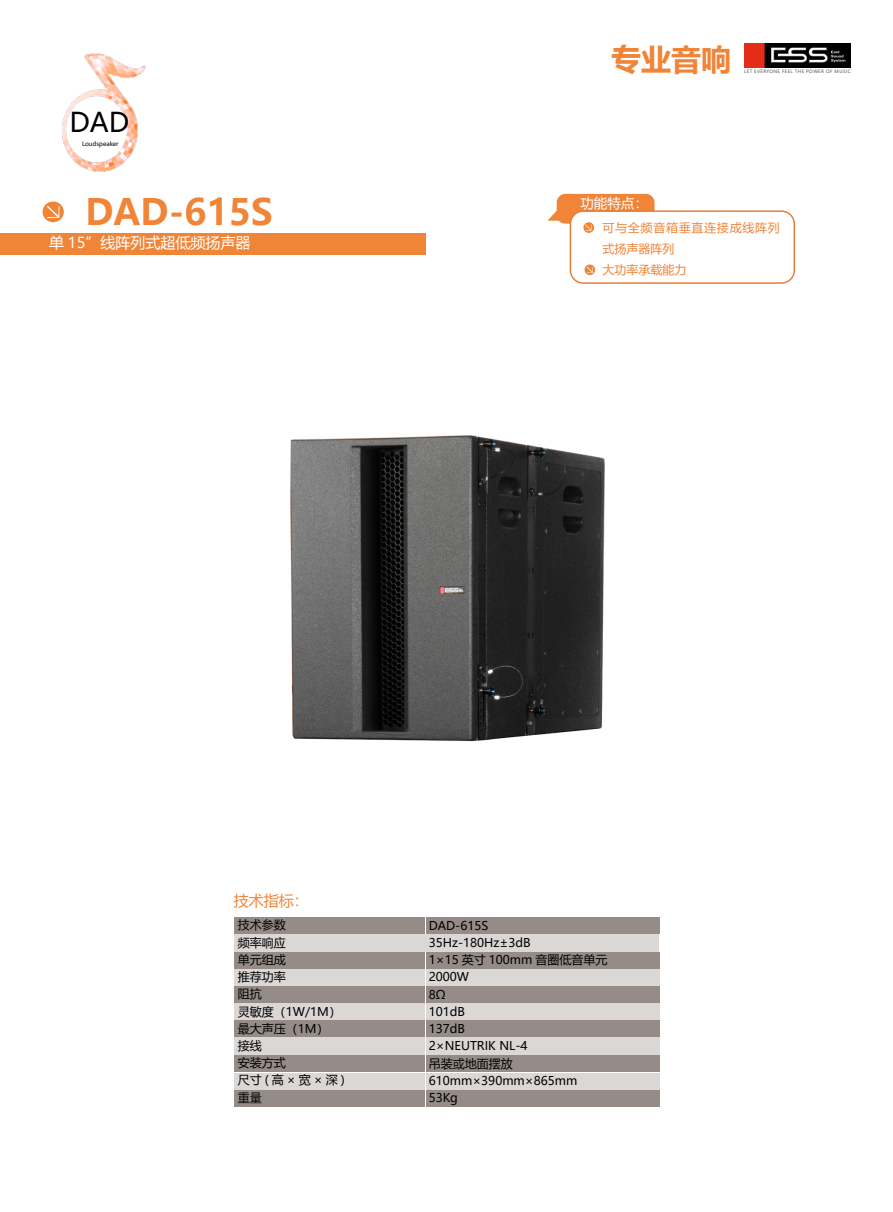
<style>
.page{position:relative;width:893px;height:1212px;background:#fff}
.page>*{position:absolute;margin:0;border:0;box-sizing:border-box;transform-origin:0 0}
.t1{font:700 36px "Microsoft Ya Hei";color:#f08437}
.t2{font:700 30px "Microsoft Ya Hei";color:#f08437}
.t3{font:27px "Microsoft Ya Hei";color:#000}
.t4{font:15px "Microsoft Ya Hei";color:#fff}
.t5{font:15px "Microsoft Ya Hei";color:#f08437}
.t6{font:13.5px "Microsoft Ya Hei";color:#fff}
.t7{font:12px/17.2px "Microsoft Ya Hei";color:#000}
.t8{font:12px/21px "Microsoft Ya Hei";letter-spacing:.06em;color:#f08437}
.t9{font:6px "Microsoft Ya Hei";color:#000}
.t10{font:4.5px "Microsoft Ya Hei";letter-spacing:.08em;color:#595757}
</style>
<div class="page">
<img style="left:61px;top:53px;width:85px;height:119px">
<img style="left:744px;top:43px;width:106px;height:24px">
<div style="left:0;top:233px;width:425px;height:21px;background:#f08437"></div>
<div style="left:43px;top:202px;width:21px;height:20px;background:#f08437;border-radius:50%"></div>
<svg style="left:47px;top:206px;width:12px;height:12px"></svg>
<img style="left:290px;top:435px;width:315px;height:307px">
<div style="left:234px;top:1090px;width:191px;height:17px;background:#958c87"></div>
<div style="left:426px;top:1090px;width:233px;height:17px;background:#958c87"></div>
<div style="left:234px;top:952px;width:191px;height:17px;background:#958c87"></div>
<div style="left:426px;top:952px;width:233px;height:17px;background:#958c87"></div>
<div style="left:234px;top:917px;width:191px;height:16px;background:#958c87"></div>
<div style="left:426px;top:917px;width:233px;height:16px;background:#958c87"></div>
<div style="left:234px;top:986px;width:191px;height:17px;background:#958c87"></div>
<div style="left:426px;top:986px;width:233px;height:17px;background:#958c87"></div>
<div style="left:234px;top:1020px;width:191px;height:17px;background:#958c87"></div>
<div style="left:234px;top:1056px;width:191px;height:16px;background:#958c87"></div>
<div style="left:426px;top:1020px;width:233px;height:17px;background:#958c87"></div>
<div style="left:426px;top:1056px;width:233px;height:16px;background:#958c87"></div>
<div style="left:234px;top:934px;width:191px;height:17px;background:#dbd7d5"></div>
<div style="left:426px;top:934px;width:233px;height:17px;background:#dbd7d5"></div>
<div style="left:234px;top:969px;width:191px;height:17px;background:#dbd7d5"></div>
<div style="left:426px;top:969px;width:233px;height:17px;background:#dbd7d5"></div>
<div style="left:234px;top:1003px;width:191px;height:17px;background:#dbd7d5"></div>
<div style="left:426px;top:1003px;width:233px;height:17px;background:#dbd7d5"></div>
<div style="left:234px;top:1038px;width:191px;height:17px;background:#dbd7d5"></div>
<div style="left:426px;top:1038px;width:233px;height:17px;background:#dbd7d5"></div>
<div style="left:234px;top:1073px;width:191px;height:17px;background:#dbd7d5"></div>
<div style="left:426px;top:1073px;width:233px;height:17px;background:#dbd7d5"></div>
<div style="left:557px;top:194px;width:97px;height:30px;background:#f08437;border-radius:9px"></div>
<svg style="left:547px;top:209px;width:12px;height:12px"></svg>
<div style="left:570px;top:211px;width:224px;height:72px;background:#fff;border-radius:13px"></div>
<div style="left:570px;top:210px;width:225px;height:74px;border:2px solid #e67f39;border-radius:13px"></div>
<svg style="left:583px;top:222px;width:11px;height:11px"></svg>
<svg style="left:585px;top:224px;width:6px;height:7px"></svg>
<svg style="left:584px;top:264px;width:11px;height:11px"></svg>
<svg style="left:587px;top:267px;width:6px;height:6px"></svg>
<h3 class="t3" style="left:70px;top:104px;width:61px">DAD</h3>
<p class="t9" style="left:82px;top:140px;width:38px">Loudspeaker</p>
<h1 class="t1" style="left:85px;top:187px;width:189px">DAD-615S</h1>
<p class="t4" style="left:49px;top:233px;width:203px">单 15”线阵列式超低频扬声器</p>
<p class="t5" style="left:234px;top:890px;width:76px">技术指标：</p>
<h2 class="t2" style="left:611px;top:38px;width:121px">专业音响</h2>
<p class="t10" style="left:744px;top:69px;width:108px">LET EVERYONE FEEL THE POWER OF MUSIC</p>
<p class="t6" style="left:580px;top:194px;width:69px">功能特点：</p>
<p class="t8" style="left:602px;top:217px;width:179px">可与全频音箱垂直连接成线阵列式扬声器阵列<br>大功率承载能力</p>
<p class="t7" style="left:238px;top:916px;width:108px">技术参数<br>频率响应<br>单元组成<br>推荐功率<br>阻抗<br>灵敏度（1W/1M）最大声压（1M）<br>接线<br>安装方式<br>尺寸(高×宽×深)重量</p>
<p class="t7" style="left:429px;top:916px;width:180px">DAD-615S<br>35Hz-180Hz±3dB<br>1×15 英寸 100mm 音圈低音单元<br>2000W<br>8Ω<br>101dB<br>137dB<br>2×NEUTRIK NL-4<br>吊装或地面摆放<br>610mm×390mm×865mm<br>53Kg</p>
</div>
